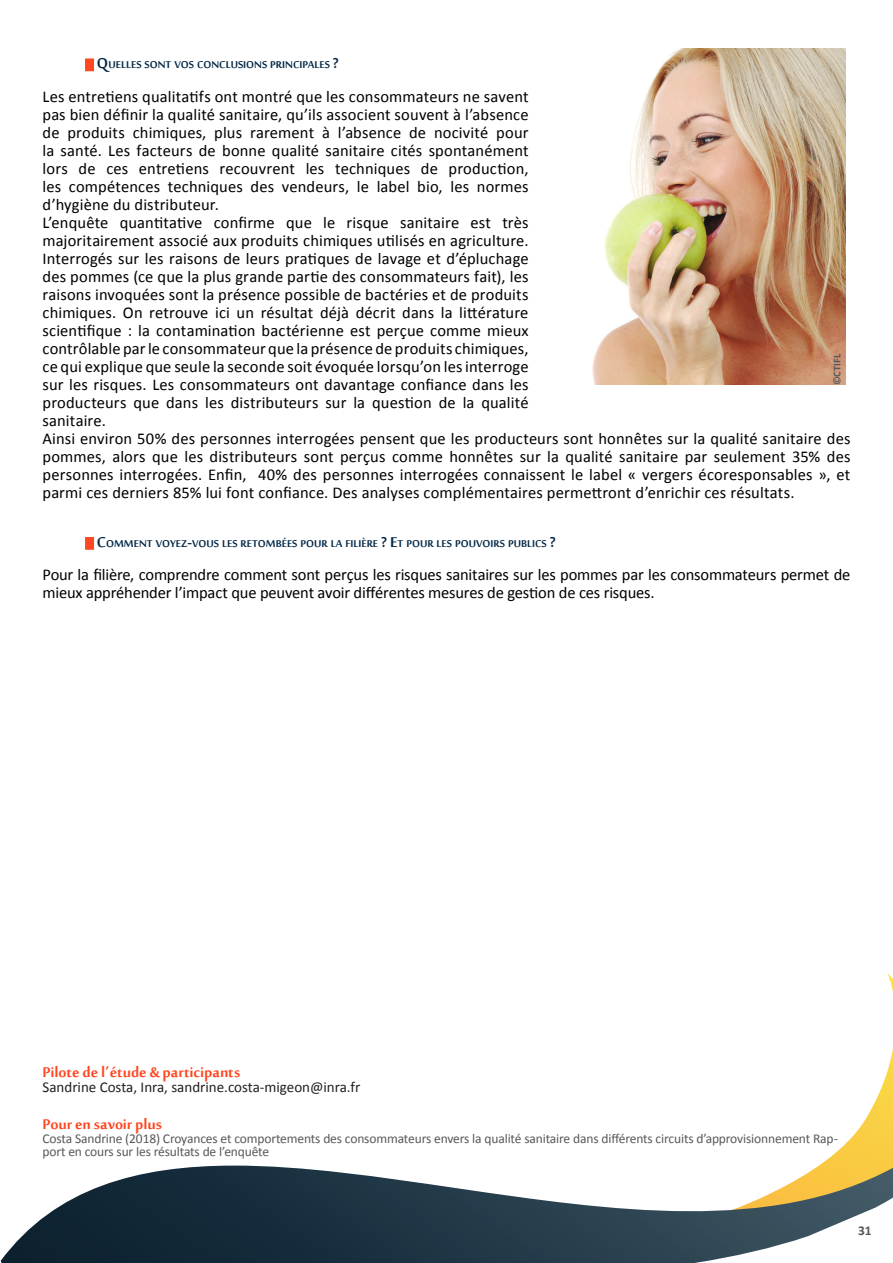
<style>
.page{position:relative;width:893px;height:1263px;background:#fff}
.page>*{position:absolute;margin:0;border:0;box-sizing:border-box;transform-origin:0 0}
.pour{font:700 19.5px "Sakkal Majalla";letter-spacing:-.005em;color:#ff4721}
.texte{font:16.5px/18px "Calibri";letter-spacing:-.005em;color:#000;text-align:justify}
.noms{font:15px "Calibri";color:#231f20}
.chapo{font:700 13.65px "Sakkal Majalla";color:#002645}
.bibiliographie{font:13.5px/13.5px "Calibri";letter-spacing:-.01em;color:#57585a}
.t1{font:700 13.5px "Calibri";color:#57585a}
.nomphotoportrait{font:700 10.5px "Calibri";letter-spacing:-.01em;color:#57585a}
.s1{font-size:19.5px}
</style>
<div class="page">
<svg style="left:820px;top:973px;width:73px;height:192px"></svg>
<svg style="left:1px;top:1165px;width:892px;height:98px"></svg>
<img style="left:592px;top:49px;width:253px;height:336px">
<div style="left:85px;top:58px;width:9px;height:13px;background:#ff4721"></div>
<div style="left:85px;top:537px;width:9px;height:13px;background:#ff4721"></div>
<p class="chapo" style="left:97px;top:57px;width:243px"><span class="s1">Q</span>uelles sont vos conclusions principales <span class="s1">?</span></p>
<p class="texte" style="left:43px;top:87px;width:488px">Les entretiens qualitatifs ont montré que les consommateurs ne savent pas bien définir la qualité sanitaire, qu’ils associent souvent à l’absence de produits chimiques, plus rarement à l’absence de nocivité pour la santé. Les facteurs de bonne qualité sanitaire cités spontanément lors de ces entretiens recouvrent les techniques de production, les compétences techniques des vendeurs, le label bio, les normes d’hygiène du distributeur.</p>
<p class="texte" style="left:43px;top:213px;width:488px">L’enquête quantitative confirme que le risque sanitaire est très majoritairement associé aux produits chimiques utilisés en agriculture.<br>Interrogés sur les raisons de leurs pratiques de lavage et d’épluchage des pommes (ce que la plus grande partie des consommateurs fait), les raisons invoquées sont la présence possible de bactéries et de produits chimiques. On retrouve ici un résultat déjà décrit dans la littérature scientifique : la contamination bactérienne est perçue comme mieux contrôlable par le consommateur que la présence de produits chimiques, ce qui explique que seule la seconde soit évoquée lorsqu’on les interroge sur les risques. Les consommateurs ont davantage confiance dans les producteurs que dans les distributeurs sur la question de la qualité sanitaire.</p>
<p class="texte" style="left:43px;top:429px;width:809px">Ainsi environ 50% des personnes interrogées pensent que les producteurs sont honnêtes sur la qualité sanitaire des pommes, alors que les distributeurs sont perçus comme honnêtes sur la qualité sanitaire par seulement 35% des personnes interrogées. Enfin, 40% des personnes interrogées connaissent le label « vergers écoresponsables », et parmi ces derniers 85% lui font confiance. Des analyses complémentaires permettront d’enrichir ces résultats.</p>
<p class="nomphotoportrait" style="left:830px;top:385px;width:33px;rotate:-90deg">©CTIFL</p>
<p class="chapo" style="left:97px;top:536px;width:460px"><span class="s1">C</span>omment voyez<span class="s1">-</span>vous les retombées pour la filière <span class="s1">? E</span>t pour les pouvoirs publics <span class="s1">?</span></p>
<p class="texte" style="left:43px;top:566px;width:809px">Pour la filière, comprendre comment sont perçus les risques sanitaires sur les pommes par les consommateurs permet de mieux appréhender l’impact que peuvent avoir différentes mesures de gestion de ces risques.</p>
<p class="pour" style="left:43px;top:1061px;width:199px">Pilote de l’étude &amp; participants</p>
<p class="noms" style="left:43px;top:1077px;width:319px">Sandrine Costa, Inra, sandrine.costa-migeon@inra.fr</p>
<p class="pour" style="left:43px;top:1113px;width:121px">Pour en savoir plus</p>
<p class="bibiliographie" style="left:43px;top:1131px;width:797px">Costa Sandrine (2018) Croyances et comportements des consommateurs envers la qualité sanitaire dans différents circuits d’approvisionnement Rap&shy;port en cours sur les résultats de l’enquête</p>
<p class="t1" style="left:858px;top:1222px;width:15px">31</p>
</div>
